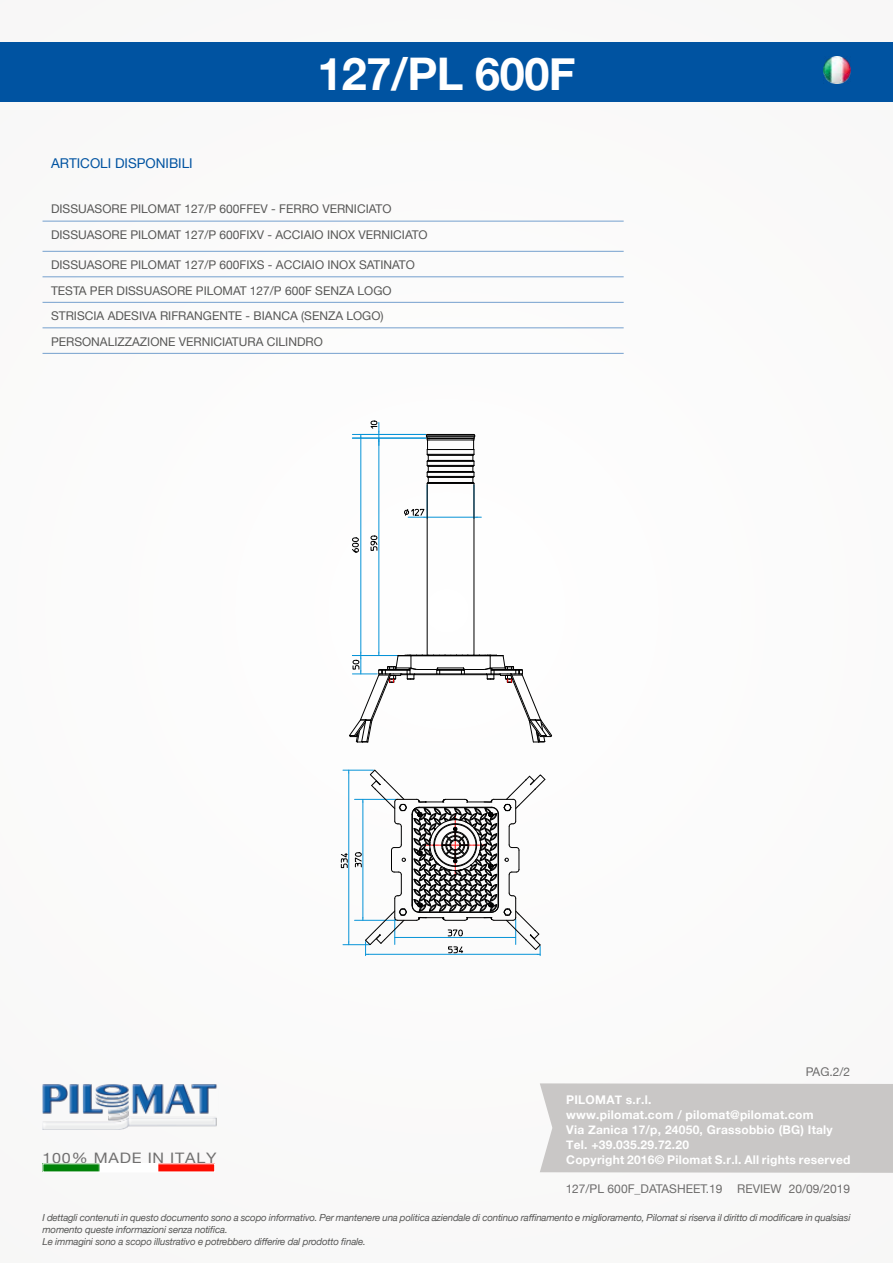
<style>
.page{position:relative;width:893px;height:1263px;background:#fbfafa}
.page>*{position:absolute;margin:0;border:0;box-sizing:border-box;transform-origin:0 0}
.t1{font:700 45px "Helvetica Neue";letter-spacing:-.01em;color:#fff}
.t2{font:14.4px "Helvetica Neue";letter-spacing:.05em;color:#706f6f;scale:1.11 1}
.t3{font:13.5px "Helvetica Neue";color:#0053a1}
.t4{font:12px/25.5px "Helvetica Neue";color:#575756}
.t5{font:700 12px/15px "Helvetica Neue";letter-spacing:.02em;color:#fff}
.t6{font:12px "Helvetica Neue";color:#706f6f}
.t7{font:italic 9.75px/11.7px "Helvetica Neue";letter-spacing:-.02em;color:#575756}
</style>
<div class="page">
<div style="left:540px;top:1083px;width:353px;height:90px;background:#c9c7c6"></div>
<div style="left:0;top:43px;width:893px;height:59px;background:#0053a1"></div>
<img style="left:45px;top:1165px;width:168px;height:5px">
<div style="left:43px;top:1163px;width:172px;height:9px;border:1px solid #fff"></div>
<img style="left:43px;top:1084px;width:174px;height:45px">
<hr style="left:43px;top:221px;width:581px;height:1px;background:#75a0ce">
<hr style="left:43px;top:251px;width:581px;height:1px;background:#75a0ce">
<hr style="left:43px;top:276px;width:581px;height:1px;background:#75a0ce">
<hr style="left:43px;top:302px;width:581px;height:1px;background:#75a0ce">
<hr style="left:43px;top:327px;width:581px;height:1px;background:#75a0ce">
<hr style="left:43px;top:353px;width:581px;height:1px;background:#75a0ce">
<svg style="left:341px;top:769px;width:205px;height:187px"></svg>
<hr style="left:379px;top:438px;width:1px;height:217px;background:#0693d7">
<hr style="left:352px;top:438px;width:74px;height:1px;background:#0693d7">
<svg style="left:370px;top:420px;width:10px;height:25px"></svg>
<svg style="left:370px;top:535px;width:8px;height:16px"></svg>
<hr style="left:361px;top:434px;width:1px;height:221px;background:#0693d7">
<hr style="left:352px;top:434px;width:74px;height:1px;background:#0693d7">
<svg style="left:352px;top:537px;width:7px;height:16px"></svg>
<hr style="left:408px;top:517px;width:73px;height:1px;background:#0693d7">
<svg style="left:404px;top:508px;width:23px;height:10px"></svg>
<hr style="left:474px;top:483px;width:1px;height:172px;background:#000">
<hr style="left:427px;top:483px;width:1px;height:172px;background:#000">
<svg style="left:426px;top:434px;width:49px;height:50px"></svg>
<svg style="left:349px;top:652px;width:203px;height:91px"></svg>
<img style="left:823px;top:57px;width:27px;height:27px">
<h1 class="t1" style="left:317px;top:38px;width:260px">127/PL 600F</h1>
<h3 class="t3" style="left:51px;top:153px;width:143px">ARTICOLI DISPONIBILI</h3>
<p class="t4" style="left:51px;top:197px;width:378px">DISSUASORE PILOMAT 127/P 600FFEV - FERRO VERNICIATO<br>DISSUASORE PILOMAT 127/P 600FIXV - ACCIAIO INOX VERNICIATO</p>
<p class="t4" style="left:51px;top:253px;width:365px">DISSUASORE PILOMAT 127/P 600FIXS - ACCIAIO INOX SATINATO TESTA PER DISSUASORE PILOMAT 127/P 600F SENZA LOGO STRISCIA ADESIVA RIFRANGENTE - BIANCA (SENZA LOGO)<br>PERSONALIZZAZIONE VERNICIATURA CILINDRO</p>
<h2 class="t2" style="left:43px;top:1147px;width:158px">100% MADE IN ITALY</h2>
<p class="t6" style="left:806px;top:1063px;width:46px">PAG.2/2</p>
<p class="t5" style="left:566px;top:1093px;width:286px">PILOMAT s.r.l.<br>www.pilomat.com / pilomat@pilomat.com<br>Via Zanica 17/p, 24050, Grassobbio (BG) Italy Tel. +39.035.29.72.20<br>Copyright 2016© Pilomat S.r.l. All rights reserved</p>
<p class="t6" style="left:566px;top:1180px;width:286px">127/PL 600F_DATASHEET.19 REVIEW 20/09/2019</p>
<p class="t7" style="left:43px;top:1212px;width:809px">I dettagli contenuti in questo documento sono a scopo informativo. Per mantenere una politica aziendale di continuo raffinamento e miglioramento, Pilomat si riserva il diritto di modificare in qualsiasi momento queste informazioni senza notifica.<br>Le immagini sono a scopo illustrativo e potrebbero differire dal prodotto finale.</p>
</div>
